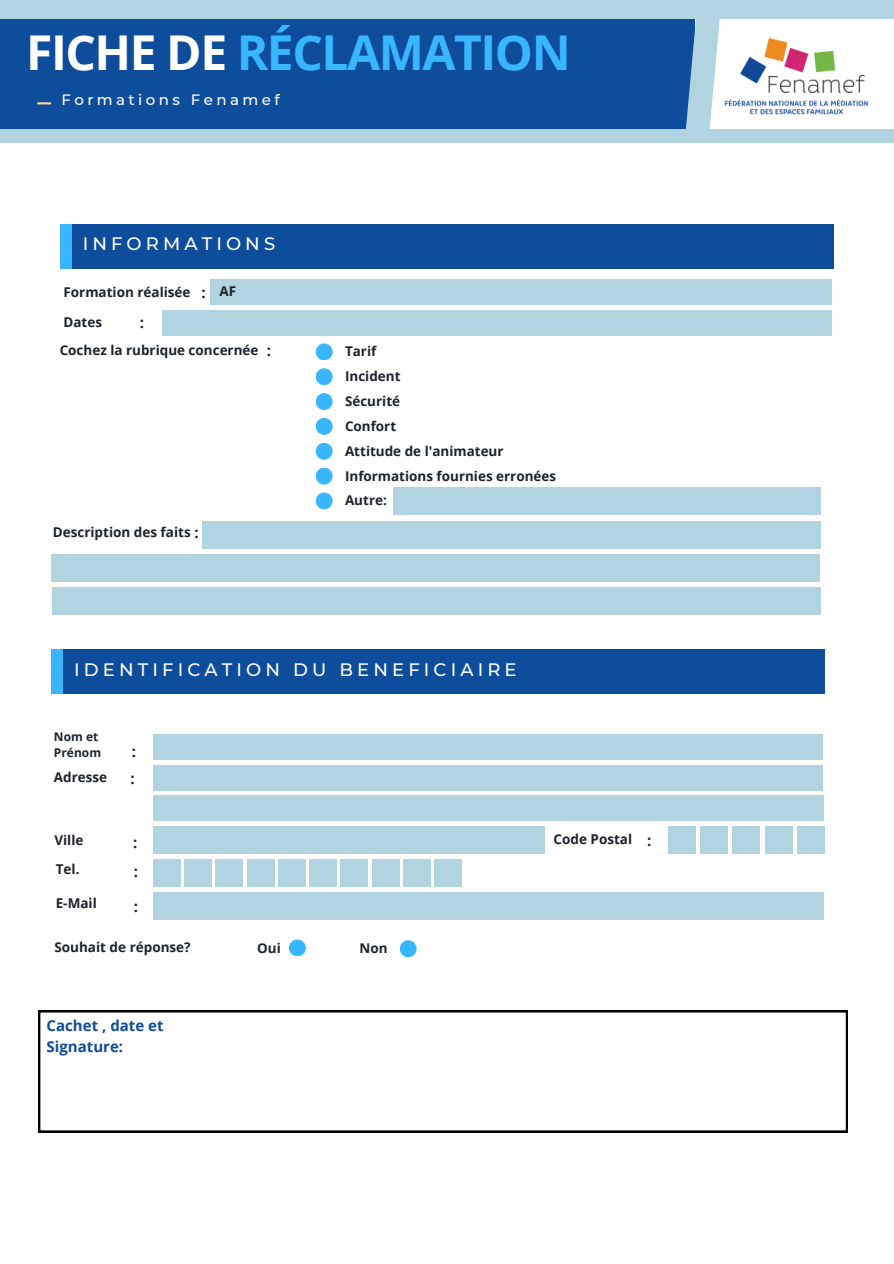
<style>
.page{position:relative;width:894px;height:1264px;background:#fff}
.page>*{position:absolute;margin:0;border:0;box-sizing:border-box;transform-origin:0 0}
.t1{font:700 48px "Open Sans";letter-spacing:-.03em;color:#38b6ff}
.t2{font:500 18px "Montserrat";letter-spacing:.23em;color:#fff}
.t3{font:700 15px/20.2px "Open Sans";color:#0e4d9c}
.t4{font:500 15px "Montserrat";letter-spacing:.23em;color:#fff}
.t5{font:700 15px/26.8px "Open Sans";color:#1e232b}
.t6{font:700 13.5px/24.8px "Open Sans";color:#1e232b}
.t7{font:700 12px/15.9px "Open Sans";color:#1e232b}
.s1{color:#fff}
.s2{font-size:15px}
</style>
<div class="page">
<div style="left:0;top:0;width:893px;height:143px;background:#b1d4e0"></div>
<div style="left:0;top:20px;width:695px;height:109px;background:#0e4d9c"></div>
<svg style="left:38px;top:102px;width:12px;height:2px"></svg>
<div style="left:202px;top:521px;width:618px;height:27px;background:#b1d4e0"></div>
<div style="left:60px;top:224px;width:18px;height:44px;background:#38b6ff"></div>
<div style="left:72px;top:224px;width:761px;height:44px;background:#0e4d9c"></div>
<div style="left:695px;top:20px;width:198px;height:109px;background:#fff"></div>
<svg style="left:671px;top:19px;width:63px;height:110px"></svg>
<img style="left:720px;top:39px;width:149px;height:78px">
<div style="left:210px;top:279px;width:622px;height:25px;background:#b1d4e0"></div>
<div style="left:162px;top:310px;width:670px;height:25px;background:#b1d4e0"></div>
<div style="left:315px;top:343px;width:17px;height:17px;background:#38b6ff;border-radius:50%"></div>
<div style="left:315px;top:368px;width:17px;height:17px;background:#38b6ff;border-radius:50%"></div>
<div style="left:51px;top:554px;width:768px;height:27px;background:#b1d4e0"></div>
<div style="left:52px;top:587px;width:768px;height:27px;background:#b1d4e0"></div>
<div style="left:315px;top:393px;width:17px;height:17px;background:#38b6ff;border-radius:50%"></div>
<div style="left:315px;top:418px;width:17px;height:17px;background:#38b6ff;border-radius:50%"></div>
<div style="left:315px;top:443px;width:17px;height:16px;background:#38b6ff;border-radius:50%"></div>
<div style="left:315px;top:467px;width:17px;height:17px;background:#38b6ff;border-radius:50%"></div>
<div style="left:315px;top:492px;width:17px;height:17px;background:#38b6ff;border-radius:50%"></div>
<div style="left:393px;top:487px;width:427px;height:27px;background:#b1d4e0"></div>
<div style="left:51px;top:649px;width:18px;height:44px;background:#38b6ff"></div>
<div style="left:63px;top:649px;width:761px;height:44px;background:#0e4d9c"></div>
<div style="left:153px;top:892px;width:670px;height:27px;background:#b1d4e0"></div>
<div style="left:153px;top:859px;width:28px;height:27px;background:#b1d4e0"></div>
<div style="left:185px;top:795px;width:638px;height:26px;background:#b1d4e0"></div>
<div style="left:668px;top:826px;width:27px;height:27px;background:#b1d4e0"></div>
<div style="left:699px;top:826px;width:28px;height:27px;background:#b1d4e0"></div>
<div style="left:732px;top:826px;width:28px;height:27px;background:#b1d4e0"></div>
<div style="left:764px;top:826px;width:28px;height:27px;background:#b1d4e0"></div>
<div style="left:796px;top:826px;width:28px;height:27px;background:#b1d4e0"></div>
<div style="left:153px;top:734px;width:669px;height:25px;background:#b1d4e0"></div>
<div style="left:153px;top:765px;width:669px;height:25px;background:#b1d4e0"></div>
<div style="left:153px;top:795px;width:638px;height:26px;background:#b1d4e0"></div>
<div style="left:153px;top:826px;width:391px;height:27px;background:#b1d4e0"></div>
<div style="left:184px;top:859px;width:28px;height:27px;background:#b1d4e0"></div>
<div style="left:215px;top:859px;width:28px;height:27px;background:#b1d4e0"></div>
<div style="left:247px;top:859px;width:27px;height:27px;background:#b1d4e0"></div>
<div style="left:278px;top:859px;width:28px;height:27px;background:#b1d4e0"></div>
<div style="left:309px;top:859px;width:28px;height:27px;background:#b1d4e0"></div>
<div style="left:340px;top:859px;width:28px;height:27px;background:#b1d4e0"></div>
<div style="left:372px;top:859px;width:27px;height:27px;background:#b1d4e0"></div>
<div style="left:403px;top:859px;width:28px;height:27px;background:#b1d4e0"></div>
<div style="left:434px;top:859px;width:28px;height:27px;background:#b1d4e0"></div>
<div style="left:289px;top:939px;width:17px;height:17px;background:#38b6ff;border-radius:50%"></div>
<div style="left:399px;top:940px;width:17px;height:17px;background:#38b6ff;border-radius:50%"></div>
<svg style="left:38px;top:1010px;width:809px;height:122px"></svg>
<h1 class="t1" style="left:26px;top:18px;width:546px"><span class="s1">FICHE DE</span> RÉCLAMATION</h1>
<p class="t4" style="left:61px;top:89px;width:220px">Formations Fenamef</p>
<h2 class="t2" style="left:83px;top:231px;width:194px">INFORMATIONS</h2>
<p class="t6" style="left:219px;top:278px;width:18px">AF</p>
<p class="t6" style="left:63px;top:279px;width:144px">Formation réalisée <span class="s2">:</span></p>
<p class="t5" style="left:140px;top:309px;width:6px">:</p>
<p class="t6" style="left:60px;top:307px;width:200px;line-height:28.8px">Dates<br>Cochez la rubrique concernée</p>
<p class="t5" style="left:267px;top:337px;width:6px">:</p>
<p class="t6" style="left:53px;top:520px;width:147px">Description des faits <span class="s2">:</span></p>
<p class="t6" style="left:345px;top:339px;width:212px">Tarif<br>Incident<br>Sécurité<br>Confort<br>Attitude de l'animateur<br>Informations fournies erronées<br>Autre:</p>
<h2 class="t2" style="left:74px;top:656px;width:444px">IDENTIFICATION DU BENEFICIAIRE</h2>
<p class="t7" style="left:54px;top:728px;width:49px">Nom et<br>Prénom</p>
<p class="t6" style="left:54px;top:764px;width:55px">Adresse</p>
<p class="t5" style="left:130px;top:737px;width:7px">: :</p>
<p class="t6" style="left:54px;top:827px;width:30px">Ville</p>
<p class="t6" style="left:553px;top:826px;width:99px">Code Postal <span class="s2">:</span></p>
<p class="t5" style="left:133px;top:828px;width:6px">:</p>
<p class="t6" style="left:56px;top:856px;width:25px">Tel.</p>
<p class="t6" style="left:56px;top:890px;width:43px">E-Mail</p>
<p class="t5" style="left:134px;top:858px;width:6px">:</p>
<p class="t5" style="left:134px;top:892px;width:6px">:</p>
<p class="t6" style="left:54px;top:934px;width:138px">Souhait de réponse?</p>
<p class="t6" style="left:257px;top:935px;width:25px">Oui</p>
<p class="t6" style="left:359px;top:935px;width:30px">Non</p>
<p class="t3" style="left:47px;top:1015px;width:118px">Cachet , date et<br>Signature:</p>
</div>
